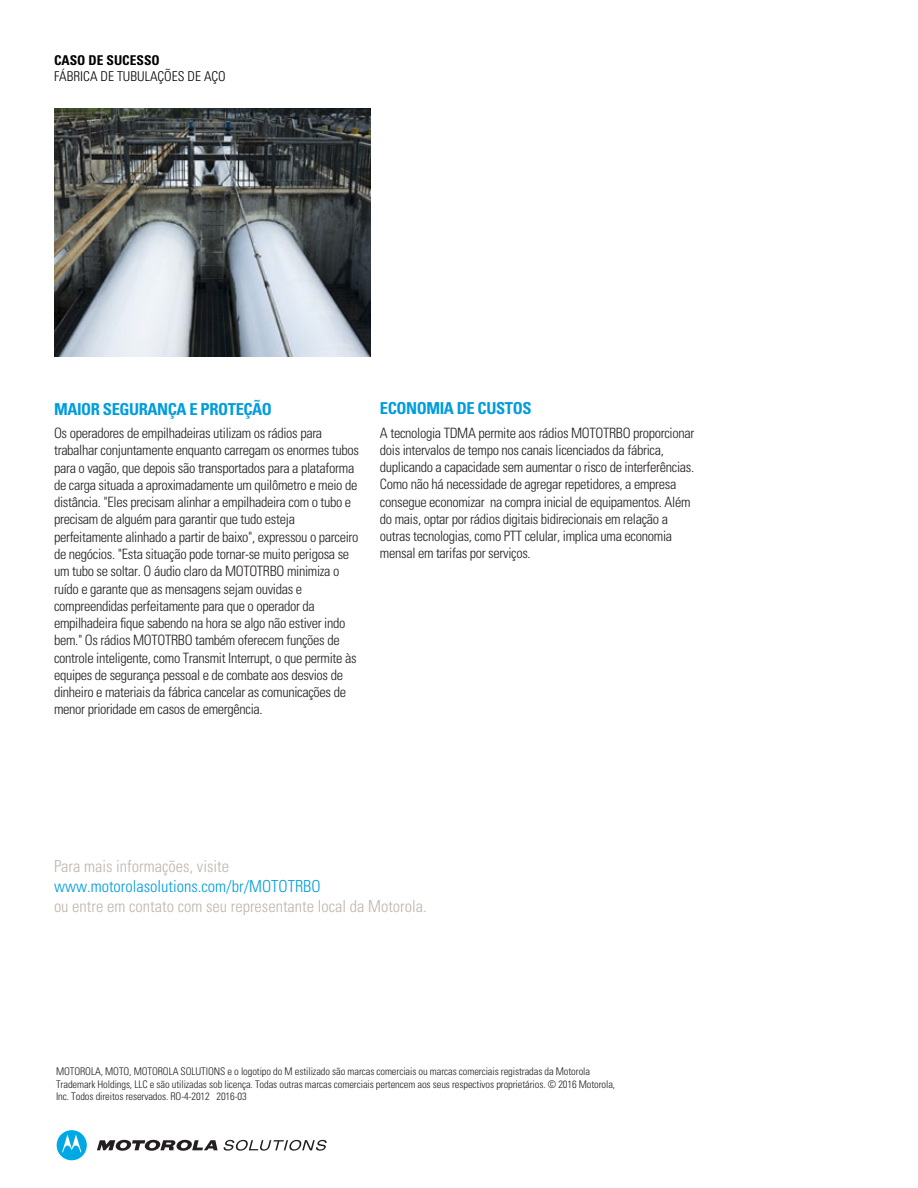
<style>
.page{position:relative;width:918px;height:1188px;background:#fff}
.page>*{position:absolute;margin:0;border:0;box-sizing:border-box;transform-origin:0 0}
.t1{font:300 condensed 16.5px "Univers";color:#bfb6ad}
.t2{font:700 condensed 16.5px "Univers LT Std";letter-spacing:-.025em;color:#009ddc}
.t3{font:300 condensed 16.5px "Univers";color:#009ddc}
.t4{font:300 condensed 14.25px/17.2px "Univers LT Std";letter-spacing:-.025em;color:#231f20}
.t5{font:300 condensed 13.5px "Univers";color:#000}
.t6{font:700 condensed 13.5px "Univers";color:#000}
.t7{font:300 condensed 10.5px/12.6px "Univers LT Std";letter-spacing:-.01em;color:#231f20}
</style>
<div class="page">
<img style="left:54px;top:108px;width:316px;height:248px">
<svg style="left:97px;top:1140px;width:121px;height:11px"></svg>
<svg style="left:57px;top:1130px;width:30px;height:30px"></svg>
<svg style="left:224px;top:1140px;width:103px;height:11px"></svg>
<p class="t6" style="left:54px;top:52px;width:107px">CASO DE SUCESSO</p>
<p class="t5" style="left:54px;top:68px;width:173px">FÁBRICA DE TUBULAÇÕES DE AÇO</p>
<p class="t2" style="left:54px;top:399px;width:219px">MAIOR SEGURANÇA E PROTEÇÃO</p>
<p class="t4" style="left:54px;top:425px;width:306px">Os operadores de empilhadeiras utilizam os rádios para trabalhar conjuntamente enquanto carregam os enormes tubos para o vagão, que depois são transportados para a plataforma de carga situada a aproximadamente um quilômetro e meio de distância. "Eles precisam alinhar a empilhadeira com o tubo e precisam de alguém para garantir que tudo esteja perfeitamente alinhado a partir de baixo", expressou o parceiro de negócios. "Esta situação pode tornar-se muito perigosa se um tubo se soltar. O áudio claro da MOTOTRBO minimiza o ruído e garante que as mensagens sejam ouvidas e compreendidas perfeitamente para que o operador da empilhadeira fique sabendo na hora se algo não estiver indo bem." Os rádios MOTOTRBO também oferecem funções de controle inteligente, como Transmit Interrupt, o que permite às equipes de segurança pessoal e de combate aos desvios de dinheiro e materiais da fábrica cancelar as comunicações de menor prioridade em casos de emergência.</p>
<p class="t2" style="left:380px;top:398px;width:153px">ECONOMIA DE CUSTOS</p>
<p class="t4" style="left:380px;top:424px;width:316px">A tecnologia TDMA permite aos rádios MOTOTRBO proporcionar dois intervalos de tempo nos canais licenciados da fábrica, duplicando a capacidade sem aumentar o risco de interferências.<br>Como não há necessidade de agregar repetidores, a empresa consegue economizar na compra inicial de equipamentos. Além do mais, optar por rádios digitais bidirecionais em relação a outras tecnologias, como PTT celular, implica uma economia mensal em tarifas por serviços.</p>
<p class="t1" style="left:54px;top:857px;width:177px">Para mais informações, visite</p>
<p class="t3" style="left:54px;top:876px;width:268px">www.motorolasolutions.com/br/MOTOTRBO</p>
<p class="t1" style="left:54px;top:896px;width:374px">ou entre em contato com seu representante local da Motorola.</p>
<p class="t7" style="left:56px;top:1065px;width:561px">MOTOROLA, MOTO, MOTOROLA SOLUTIONS e o logotipo do M estilizado são marcas comerciais ou marcas comerciais registradas da Motorola<br>Trademark Holdings, LLC e são utilizadas sob licença. Todas outras marcas comerciais pertencem aos seus respectivos proprietários. © 2016 Motorola,<br>Inc. Todos direitos reservados. RO-4-2012 2016-03</p>
</div>
